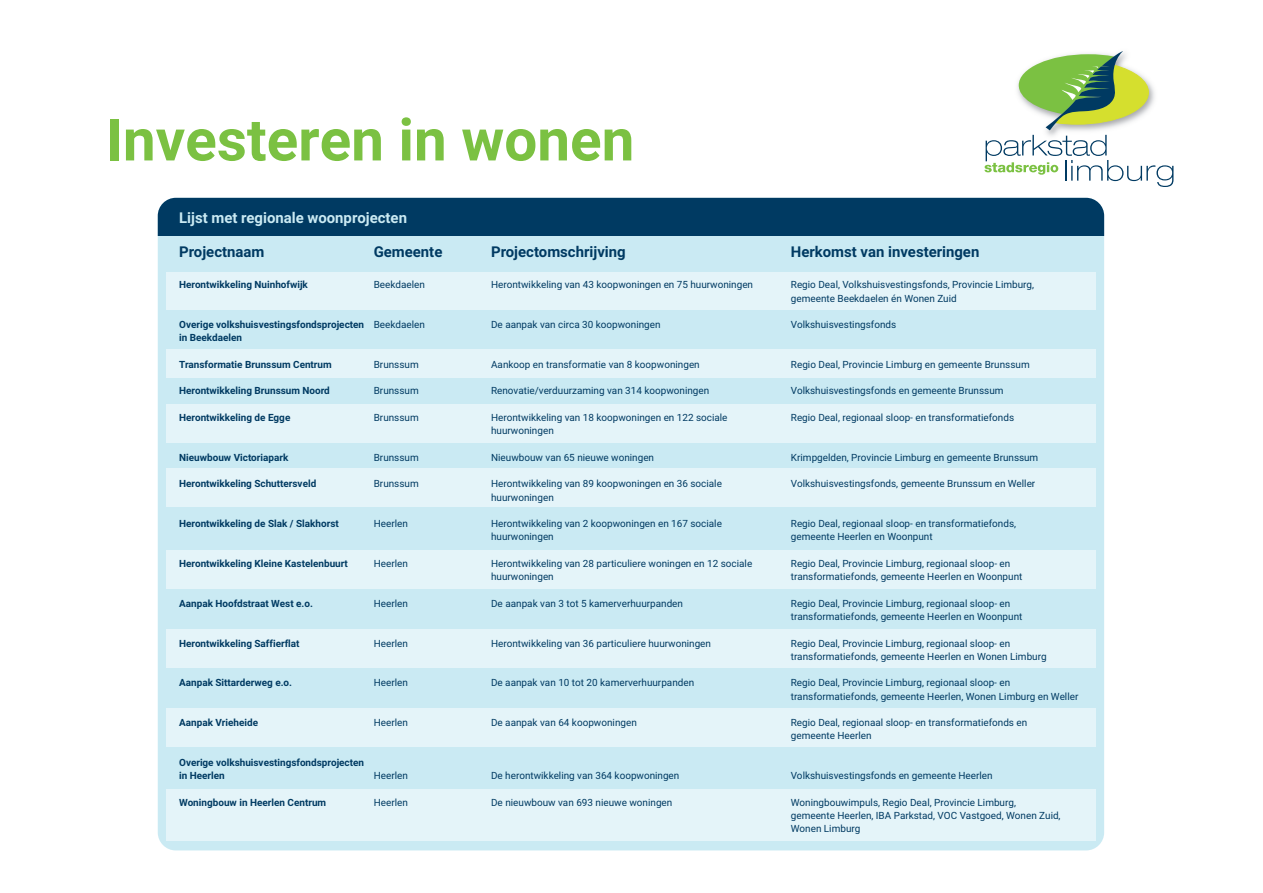
<style>
.page{position:relative;width:1263px;height:893px;background:#fff}
.page>*{position:absolute;margin:0;border:0;box-sizing:border-box;transform-origin:0 0}
.t1{font:700 58.5px "Roboto";color:#7bc142}
.t2{font:700 14.85px "Roboto";color:#003a62}
.t3{font:700 14.85px "Roboto";color:#caeaf3}
.t4{font:9.9px/13.2px "Roboto";color:#003a62}
.t5{font:700 9.9px/13.2px "Roboto";color:#003a62}
.s1{font-weight:400}
</style>
<div class="page">
<svg style="left:984px;top:51px;width:189px;height:136px"></svg>
<div style="left:158px;top:198px;width:946px;height:652px;background:#caeaf3;border-radius:18px"></div>
<div style="left:166px;top:273px;width:929px;height:37px;background:#e4f4f9"></div>
<div style="left:166px;top:349px;width:929px;height:28px;background:#e4f4f9"></div>
<div style="left:166px;top:404px;width:929px;height:39px;background:#e4f4f9"></div>
<div style="left:166px;top:468px;width:929px;height:39px;background:#e4f4f9"></div>
<div style="left:166px;top:550px;width:929px;height:39px;background:#e4f4f9"></div>
<div style="left:166px;top:629px;width:929px;height:39px;background:#e4f4f9"></div>
<div style="left:166px;top:708px;width:929px;height:39px;background:#e4f4f9"></div>
<div style="left:166px;top:790px;width:929px;height:51px;background:#e4f4f9"></div>
<div style="left:158px;top:198px;width:946px;height:38px;background:#003a62"></div>
<p class="t1" style="left:106px;top:99px;width:530px">Investeren in wonen</p>
<p class="t3" style="left:179px;top:207px;width:229px">Lijst met regionale woonprojecten</p>
<p class="t2" style="left:179px;top:241px;width:87px">Projectnaam</p>
<p class="t2" style="left:374px;top:241px;width:70px">Gemeente</p>
<p class="t2" style="left:491px;top:241px;width:136px">Projectomschrijving</p>
<p class="t2" style="left:791px;top:241px;width:190px">Herkomst van investeringen</p>
<p class="t5" style="left:179px;top:278px;width:130px">Herontwikkeling Nuinhofwijk</p>
<p class="t4" style="left:374px;top:278px;width:53px">Beekdaelen</p>
<p class="t4" style="left:491px;top:278px;width:263px">Herontwikkeling van 43 koopwoningen en 75 huurwoningen</p>
<p class="t4" style="left:791px;top:278px;width:245px">Regio Deal, Volkshuisvestingsfonds, Provincie Limburg, gemeente Beekdaelen én Wonen Zuid</p>
<p class="t5" style="left:179px;top:318px;width:247px">Overige volkshuisvestingsfondsprojecten <span class="s1">Beekdaelen</span></p>
<p class="t4" style="left:491px;top:318px;width:171px">De aanpak van circa 30 koopwoningen</p>
<p class="t4" style="left:791px;top:318px;width:107px">Volkshuisvestingsfonds</p>
<p class="t5" style="left:179px;top:331px;width:65px">in Beekdaelen</p>
<p class="t5" style="left:179px;top:357px;width:154px">Transformatie Brunssum Centrum</p>
<p class="t4" style="left:374px;top:357px;width:46px">Brunssum</p>
<p class="t4" style="left:491px;top:357px;width:210px">Aankoop en transformatie van 8 koopwoningen</p>
<p class="t4" style="left:791px;top:357px;width:240px">Regio Deal, Provincie Limburg en gemeente Brunssum</p>
<p class="t5" style="left:179px;top:384px;width:152px">Herontwikkeling Brunssum Noord</p>
<p class="t4" style="left:374px;top:384px;width:46px">Brunssum</p>
<p class="t4" style="left:491px;top:384px;width:220px">Renovatie/verduurzaming van 314 koopwoningen</p>
<p class="t4" style="left:791px;top:384px;width:214px">Volkshuisvestingsfonds en gemeente Brunssum</p>
<p class="t5" style="left:179px;top:410px;width:113px">Herontwikkeling de Egge</p>
<p class="t4" style="left:374px;top:410px;width:46px">Brunssum</p>
<p class="t4" style="left:491px;top:410px;width:238px">Herontwikkeling van 18 koopwoningen en 122 sociale</p>
<p class="t4" style="left:791px;top:410px;width:225px">Regio Deal, regionaal sloop- en transformatiefonds</p>
<p class="t4" style="left:491px;top:424px;width:64px">huurwoningen</p>
<p class="t5" style="left:179px;top:450px;width:111px">Nieuwbouw Victoriapark</p>
<p class="t4" style="left:374px;top:450px;width:46px">Brunssum</p>
<p class="t4" style="left:491px;top:450px;width:164px">Nieuwbouw van 65 nieuwe woningen</p>
<p class="t4" style="left:791px;top:450px;width:249px">Krimpgelden, Provincie Limburg en gemeente Brunssum</p>
<p class="t5" style="left:179px;top:477px;width:139px">Herontwikkeling Schuttersveld</p>
<p class="t4" style="left:374px;top:477px;width:46px">Brunssum</p>
<p class="t4" style="left:491px;top:477px;width:232px">Herontwikkeling van 89 koopwoningen en 36 sociale</p>
<p class="t4" style="left:791px;top:477px;width:246px">Volkshuisvestingsfonds, gemeente Brunssum en Weller</p>
<p class="t4" style="left:491px;top:490px;width:64px">huurwoningen</p>
<p class="t5" style="left:179px;top:517px;width:161px">Herontwikkeling de Slak / Slakhorst</p>
<p class="t4" style="left:374px;top:517px;width:36px">Heerlen</p>
<p class="t4" style="left:491px;top:517px;width:232px">Herontwikkeling van 2 koopwoningen en 167 sociale</p>
<p class="t4" style="left:791px;top:517px;width:227px">Regio Deal, regionaal sloop- en transformatiefonds,</p>
<p class="t4" style="left:491px;top:530px;width:64px">huurwoningen</p>
<p class="t4" style="left:791px;top:530px;width:143px">gemeente Heerlen en Woonpunt</p>
<p class="t5" style="left:179px;top:556px;width:170px">Herontwikkeling Kleine Kastelenbuurt</p>
<p class="t4" style="left:374px;top:556px;width:36px">Heerlen</p>
<p class="t4" style="left:491px;top:556px;width:263px">Herontwikkeling van 28 particuliere woningen en 12 sociale</p>
<p class="t4" style="left:791px;top:556px;width:221px">Regio Deal, Provincie Limburg, regionaal sloop- en</p>
<p class="t4" style="left:491px;top:570px;width:64px">huurwoningen</p>
<p class="t4" style="left:791px;top:570px;width:233px">transformatiefonds, gemeente Heerlen en Woonpunt</p>
<p class="t5" style="left:179px;top:596px;width:135px">Aanpak Hoofdstraat West e.o.</p>
<p class="t4" style="left:374px;top:596px;width:36px">Heerlen</p>
<p class="t4" style="left:491px;top:596px;width:193px">De aanpak van 3 tot 5 kamerverhuurpanden</p>
<p class="t4" style="left:791px;top:596px;width:233px">Regio Deal, Provincie Limburg, regionaal sloop- en transformatiefonds, gemeente Heerlen en Woonpunt</p>
<p class="t5" style="left:179px;top:636px;width:122px">Herontwikkeling Saffierflat</p>
<p class="t4" style="left:374px;top:636px;width:36px">Heerlen</p>
<p class="t4" style="left:491px;top:636px;width:221px">Herontwikkeling van 36 particuliere huurwoningen</p>
<p class="t4" style="left:791px;top:636px;width:257px">Regio Deal, Provincie Limburg, regionaal sloop- en transformatiefonds, gemeente Heerlen en Wonen Limburg</p>
<p class="t5" style="left:179px;top:676px;width:114px">Aanpak Sittarderweg e.o.</p>
<p class="t4" style="left:374px;top:676px;width:36px">Heerlen</p>
<p class="t4" style="left:491px;top:676px;width:205px">De aanpak van 10 tot 20 kamerverhuurpanden</p>
<p class="t4" style="left:791px;top:676px;width:289px">Regio Deal, Provincie Limburg, regionaal sloop- en transformatiefonds, gemeente Heerlen, Wonen Limburg en Weller</p>
<p class="t5" style="left:179px;top:716px;width:80px">Aanpak Vrieheide</p>
<p class="t4" style="left:374px;top:716px;width:36px">Heerlen</p>
<p class="t4" style="left:491px;top:716px;width:147px">De aanpak van 64 koopwoningen</p>
<p class="t4" style="left:791px;top:716px;width:238px">Regio Deal, regionaal sloop- en transformatiefonds en gemeente Heerlen</p>
<p class="t5" style="left:179px;top:755px;width:186px">Overige volkshuisvestingsfondsprojecten in Heerlen</p>
<p class="t4" style="left:374px;top:769px;width:36px">Heerlen</p>
<p class="t4" style="left:491px;top:769px;width:190px">De herontwikkeling van 364 koopwoningen</p>
<p class="t4" style="left:791px;top:769px;width:203px">Volkshuisvestingsfonds en gemeente Heerlen</p>
<p class="t5" style="left:179px;top:795px;width:148px">Woningbouw in Heerlen Centrum</p>
<p class="t4" style="left:374px;top:795px;width:36px">Heerlen</p>
<p class="t4" style="left:491px;top:795px;width:183px">De nieuwbouw van 693 nieuwe woningen</p>
<p class="t4" style="left:791px;top:795px;width:271px">Woningbouwimpuls, Regio Deal, Provincie Limburg, gemeente Heerlen, IBA Parkstad, VOC Vastgoed, Wonen Zuid,<br>Wonen Limburg</p>
</div>
